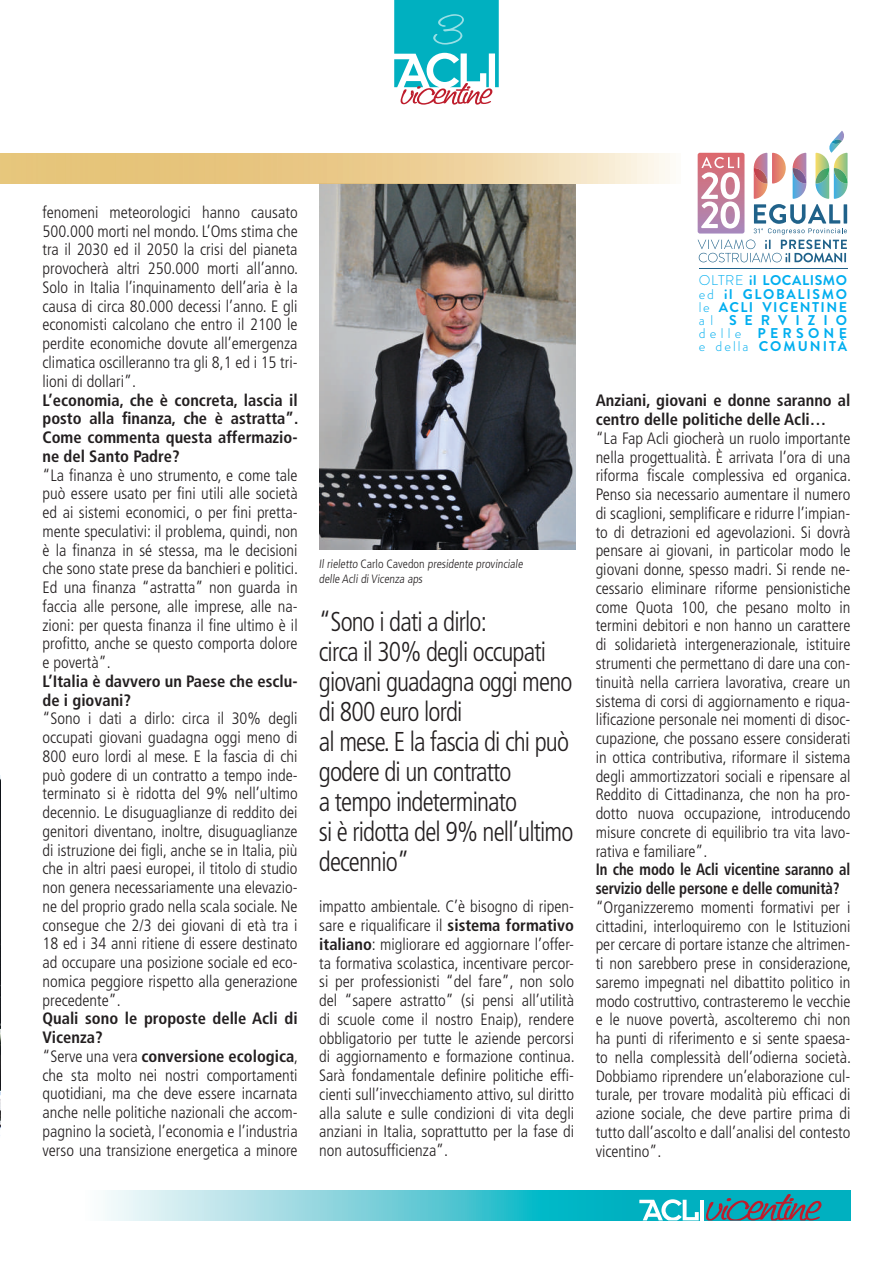
<style>
.page{position:relative;width:893px;height:1263px;background:#fff}
.page>*{position:absolute;margin:0;border:0;box-sizing:border-box;transform-origin:0 0}
.t1{font:300 condensed 27.3px/30px "Frutiger LT Std";letter-spacing:-.035em;color:#231f20;scale:.95 1}
.t2{font:300 condensed 16.5px/18.8px "Frutiger LT Std";color:#231f20;text-align:justify}
.t3{font:700 condensed 16.5px/18.8px "Frutiger LT Std";color:#231f20}
.t4{font:700 condensed 16.5px/18.8px "Frutiger LT Std";color:#231f20;scale:.9 1}
.t5{font:700 14.1px/13.2px "Brandon Grotesque";letter-spacing:.12em;color:#00aeef;text-align:justify}
.t6{font:300 condensed 12px/14.4px "Frutiger LT Std";color:#231f20}
.s1{font-weight:700}
.s2{font-weight:300}
</style>
<div class="page">
<svg style="left:105px;top:1191px;width:745px;height:29px;background:#66cdd7"></svg>
<svg style="left:706px;top:1194px;width:115px;height:26px;background:#398392"></svg>
<svg style="left:639px;top:1199px;width:60px;height:21px"></svg>
<hr style="left:700px;top:1200px;width:4px;height:20px;background:#fff">
<svg style="left:394px;top:0;width:105px;height:105px"></svg>
<img style="left:319px;top:183px;width:256px;height:366px">
<svg style="left:0;top:153px;width:670px;height:30px;background:#ecd096"></svg>
<svg style="left:698px;top:131px;width:149px;height:131px"></svg>
<hr style="left:699px;top:268px;width:148px;height:1px;background:#20628a">
<img style="left:0;top:775px;width:1px;height:361px">
<p class="t2" style="left:43px;top:203px;width:257px">fenomeni meteorologici hanno causato 500.000 morti nel mondo. L’Oms stima che tra il 2030 ed il 2050 la crisi del pianeta provocherà altri 250.000 morti all’anno.<br>Solo in Italia l’inquinamento dell’aria è la causa di circa 80.000 decessi l’anno. E gli economisti calcolano che entro il 2100 le perdite economiche dovute all’emergenza climatica oscilleranno tra gli 8,1 ed i 15 tri&shy;lioni di dollari”.</p>
<p class="t3" style="left:43px;top:390px;width:257px;text-align:justify">L’economia, che è concreta, lascia il posto alla finanza, che è astratta”.<br>Come commenta questa affermazio&shy;ne del Santo Padre?</p>
<p class="t2" style="left:43px;top:466px;width:257px">“La finanza è uno strumento, e come tale può essere usato per fini utili alle società ed ai sistemi economici, o per fini pretta&shy;mente speculativi: il problema, quindi, non è la finanza in sé stessa, ma le decisioni che sono state prese da banchieri e politici.<br>Ed una finanza “astratta” non guarda in faccia alle persone, alle imprese, alle na&shy;zioni: per questa finanza il fine ultimo è il profitto, anche se questo comporta dolore e povertà”.</p>
<p class="t3" style="left:43px;top:672px;width:257px">L’Italia è davvero un Paese che esclu&shy;de i giovani?</p>
<p class="t2" style="left:43px;top:709px;width:257px">“Sono i dati a dirlo: circa il 30% degli occupati giovani guadagna oggi meno di 800 euro lordi al mese. E la fascia di chi può godere di un contratto a tempo inde&shy;terminato si è ridotta del 9% nell’ultimo decennio. Le disuguaglianze di reddito dei genitori diventano, inoltre, disuguaglianze di istruzione dei figli, anche se in Italia, più che in altri paesi europei, il titolo di studio non genera necessariamente una elevazio&shy;ne del proprio grado nella scala sociale. Ne consegue che 2/3 dei giovani di età tra i 18 ed i 34 anni ritiene di essere destinato ad occupare una posizione sociale ed eco&shy;nomica peggiore rispetto alla generazione precedente”.</p>
<p class="t2" style="left:43px;top:1009px;width:257px;text-align:left"><span class="s1">Quali sono le proposte delle Acli di Vicenza?<br></span>“Serve una vera <span class="s1">conversione ecologica</span>, che sta molto nei nostri comportamenti quotidiani, ma che deve essere incarnata anche nelle politiche nazionali che accom&shy;pagnino la società, l’economia e l’industria verso una transizione energetica a minore</p>
<p class="t6" style="left:319px;top:557px;width:207px">Il rieletto Carlo Cavedon presidente provinciale delle Acli diVicenza aps</p>
<h1 class="t1" style="left:319px;top:607px;width:269px">“Sono i dati a dirlo:<br>circa il 30% degli occupati giovani guadagna oggi meno di 800 euro lordi<br>al mese. E la fascia di chi può godere di un contratto<br>a tempo indeterminato<br>si è ridotta del 9% nell’ultimo decennio”</h1>
<p class="t2" style="left:319px;top:897px;width:257px">impatto ambientale. C’è bisogno di ripen&shy;sare e riqualificare il <span class="s1">sistema formativo italiano</span>: migliorare ed aggiornare l’offer&shy;ta formativa scolastica, incentivare percor&shy;si per professionisti “del fare”, non solo del “sapere astratto” (si pensi all’utilità di scuole come il nostro Enaip), rendere obbligatorio per tutte le aziende percorsi di aggiornamento e formazione continua.<br>Sarà fondamentale definire politiche effi&shy;cienti sull’invecchiamento attivo, sul diritto alla salute e sulle condizioni di vita degli anziani in Italia, soprattutto per la fase di non autosufficienza”.</p>
<p class="t5" style="left:699px;top:274px;width:150px"><span class="s2">OLTRE</span> il LOCALISMO <span class="s2">ed</span> il GLOBALISMO <span class="s2">le</span> ACLI VICENTINE <span class="s2">al</span> SERVIZIO <span class="s2">delle</span> PERSONE <span class="s2">e della</span> COMUNITÀ</p>
<p class="t3" style="left:596px;top:391px;width:256px">Anziani, giovani e donne saranno al centro delle politiche delle Acli…</p>
<p class="t2" style="left:596px;top:429px;width:257px">“La Fap Acli giocherà un ruolo importante nella progettualità. È arrivata l’ora di una riforma fiscale complessiva ed organica.<br>Penso sia necessario aumentare il numero di scaglioni, semplificare e ridurre l’impian&shy;to di detrazioni ed agevolazioni. Si dovrà pensare ai giovani, in particolar modo le giovani donne, spesso madri. Si rende ne&shy;cessario eliminare riforme pensionistiche come Quota 100, che pesano molto in termini debitori e non hanno un carattere di solidarietà intergenerazionale, istituire strumenti che permettano di dare una con&shy;tinuità nella carriera lavorativa, creare un sistema di corsi di aggiornamento e riqua&shy;lificazione personale nei momenti di disoc&shy;cupazione, che possano essere considerati in ottica contributiva, riformare il sistema degli ammortizzatori sociali e ripensare al Reddito di Cittadinanza, che non ha pro&shy;dotto nuova occupazione, introducendo misure concrete di equilibrio tra vita lavo&shy;rativa e familiare”.</p>
<p class="t4" style="left:596px;top:860px;width:285px">In che modo le Acli vicentine saranno al servizio delle persone e delle comunità?</p>
<p class="t2" style="left:596px;top:898px;width:257px">“Organizzeremo momenti formativi per i cittadini, interloquiremo con le Istituzioni per cercare di portare istanze che altrimen&shy;ti non sarebbero prese in considerazione, saremo impegnati nel dibattito politico in modo costruttivo, contrasteremo le vecchie e le nuove povertà, ascolteremo chi non ha punti di riferimento e si sente spaesa&shy;to nella complessità dell’odierna società.<br>Dobbiamo riprendere un’elaborazione cul&shy;turale, per trovare modalità più efficaci di azione sociale, che deve partire prima di tutto dall’ascolto e dall’analisi del contesto vicentino”.</p>
</div>
